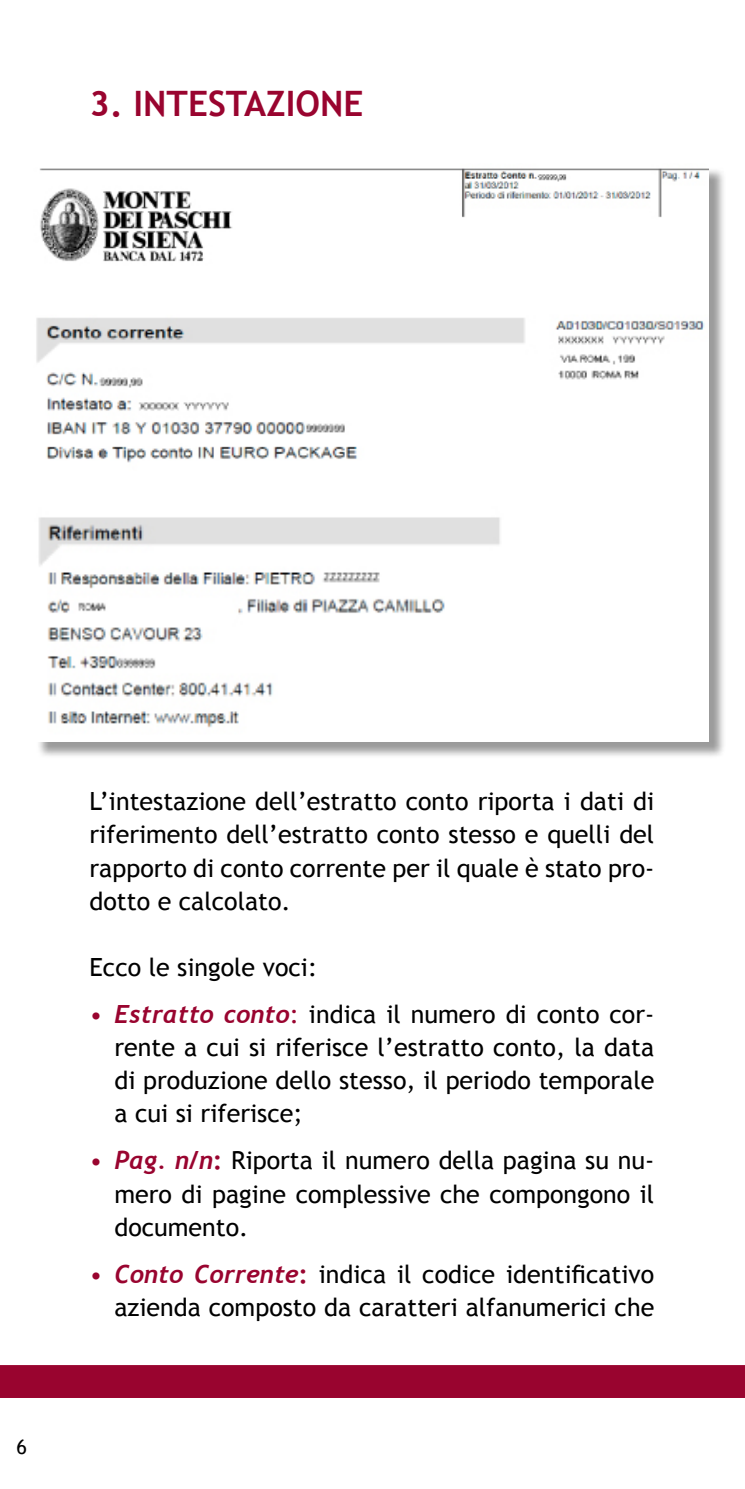
<style>
.page{position:relative;width:745px;height:1489px;background:#fff}
.page>*{position:absolute;margin:0;border:0;box-sizing:border-box;transform-origin:0 0}
.t1{font:700 35px "Trebuchet MS";color:#99042f}
.t2{font:25px/33px "Trebuchet MS";color:#000;text-align:justify}
.t3{font:20px "Trebuchet MS";color:#000}
.s1{color:#99042f}
.s2{font-family:"Trebuchet";font-weight:700;font-style:italic;color:#99042f}
.s3{font-weight:700;color:#99042f}
</style>
<div class="page">
<div style="left:0;top:1365px;width:744px;height:32px;background:#99042f"></div>
<div style="left:36px;top:167px;width:689px;height:592px;background:#000;opacity:.4"></div>
<div style="left:34px;top:164px;width:674px;height:577px;background:#fff"></div>
<img style="left:39px;top:168px;width:669px;height:94px">
<img style="left:36px;top:317px;width:669px;height:146px">
<img style="left:39px;top:517px;width:461px;height:211px">
<h1 class="t1" style="left:89px;top:82px;width:275px">3. INTESTAZIONE</h1>
<p class="t3" style="left:17px;top:1434px;width:12px">6</p>
<p class="t2" style="left:89px;top:785px;width:566px">L’intestazione dell’estratto conto riporta i dati di riferimento dell’estratto conto stesso e quelli del rapporto di conto corrente per il quale è stato pro&shy;dotto e calcolato.</p>
<p class="t2" style="left:89px;top:950px;width:229px">Ecco le singole voci:</p>
<p class="t2" style="left:114px;top:997px;width:541px;text-indent:-25px"><span class="s1">•</span> <span class="s2">Estratto conto</span><span class="s1">:</span> indica il numero di conto cor&shy;rente a cui si riferisce l’estratto conto, la data di produzione dello stesso, il periodo temporale a cui si riferisce;</p>
<p class="t2" style="left:114px;top:1144px;width:541px;text-indent:-25px"><span class="s1">•</span> <span class="s2">Pag. n/n</span><span class="s3">:</span> Riporta il numero della pagina su nu&shy;mero di pagine complessive che compongono il documento.</p>
<p class="t2" style="left:89px;top:1257px;width:566px;text-align:right"><span class="s1">•</span> <span class="s2">Conto Corrente</span><span class="s3">:</span> indica il codice identificativo azienda composto da caratteri alfanumerici che</p>
</div>
